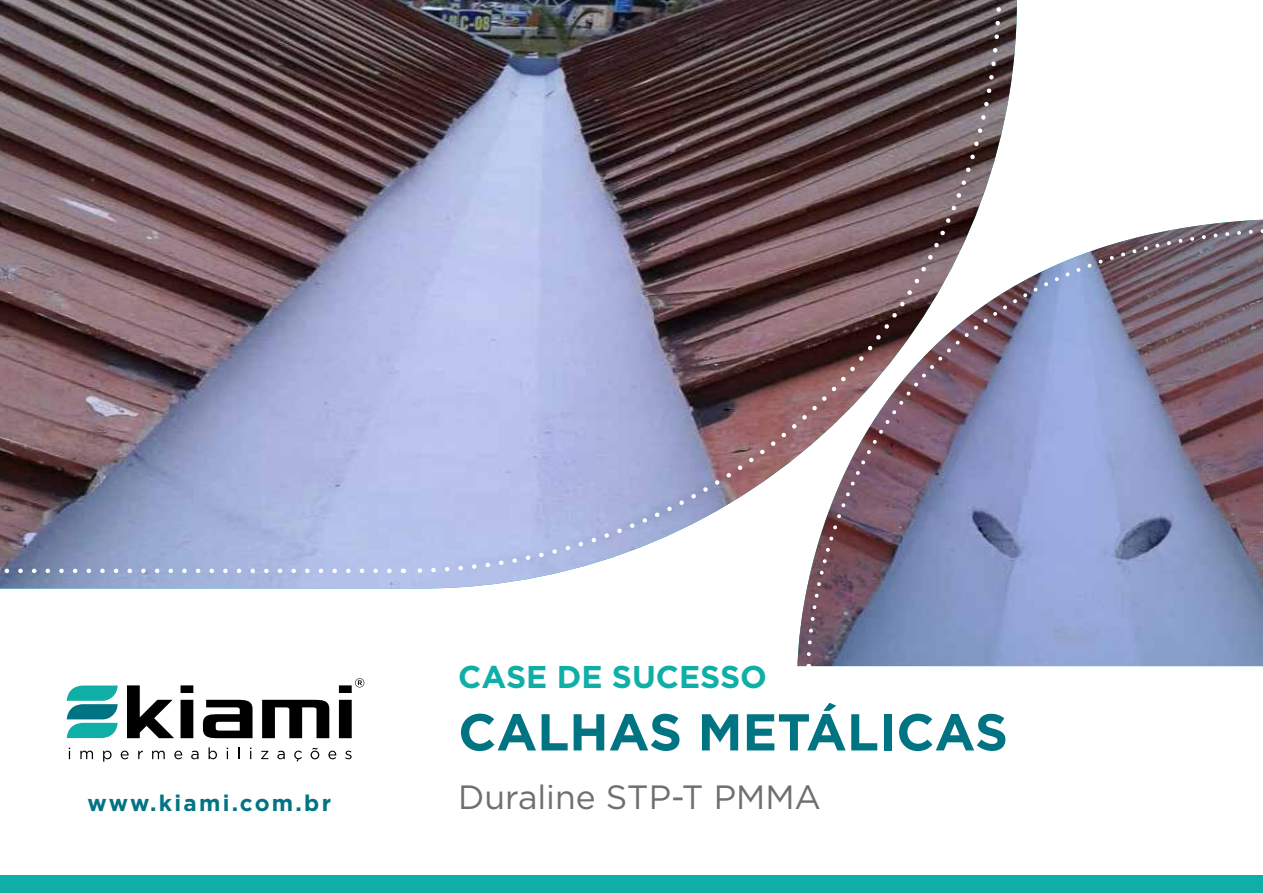
<style>
.page{position:relative;width:1263px;height:893px;background:#fff}
.page>*{position:absolute;margin:0;border:0;box-sizing:border-box;transform-origin:0 0}
.t1{font:700 51.75px "Gotham";color:#007483}
.t2{font:33.6px "Gotham";color:#706f6f}
.t3{font:700 31.5px "Gotham";color:#0faea6}
.t4{font:700 22.5px "Gotham";letter-spacing:.1em;color:#007483}
</style>
<div class="page">
<div style="left:0;top:876px;width:1263px;height:17px;background:#0faea6"></div>
<svg style="left:67px;top:685px;width:51px;height:53px"></svg>
<svg style="left:127px;top:685px;width:47px;height:53px"></svg>
<svg style="left:181px;top:685px;width:12px;height:53px"></svg>
<svg style="left:203px;top:700px;width:50px;height:38px"></svg>
<svg style="left:262px;top:700px;width:67px;height:38px"></svg>
<svg style="left:80px;top:751px;width:13px;height:8px"></svg>
<svg style="left:103px;top:751px;width:9px;height:11px"></svg>
<svg style="left:121px;top:751px;width:8px;height:8px"></svg>
<svg style="left:138px;top:751px;width:5px;height:8px"></svg>
<svg style="left:152px;top:751px;width:13px;height:8px"></svg>
<svg style="left:174px;top:751px;width:8px;height:8px"></svg>
<svg style="left:191px;top:751px;width:8px;height:8px"></svg>
<svg style="left:209px;top:747px;width:8px;height:12px"></svg>
<svg style="left:238px;top:747px;width:2px;height:12px"></svg>
<svg style="left:261px;top:751px;width:7px;height:8px"></svg>
<svg style="left:277px;top:751px;width:8px;height:8px"></svg>
<svg style="left:294px;top:751px;width:8px;height:11px"></svg>
<svg style="left:311px;top:748px;width:8px;height:11px"></svg>
<svg style="left:328px;top:751px;width:8px;height:8px"></svg>
<svg style="left:345px;top:751px;width:7px;height:8px"></svg>
<svg style="left:339px;top:678px;width:25px;height:60px"></svg>
<img style="left:0;top:0;width:1017px;height:588px">
<svg style="left:405px;top:0;width:599px;height:575px;background:#847d91"></svg>
<svg style="left:0;top:569px;width:389px;height:4px"></svg>
<img style="left:797px;top:220px;width:466px;height:446px">
<svg style="left:805px;top:226px;width:458px;height:432px;background:#8b87a2"></svg>
<p class="t4" style="left:87px;top:788px;width:245px">www.kiami.com.br</p>
<p class="t3" style="left:458px;top:656px;width:310px">CASE DE SUCESSO</p>
<h1 class="t1" style="left:458px;top:698px;width:551px">CALHAS METÁLICAS</h1>
<p class="t2" style="left:458px;top:776px;width:364px">Duraline STP-T PMMA</p>
</div>
